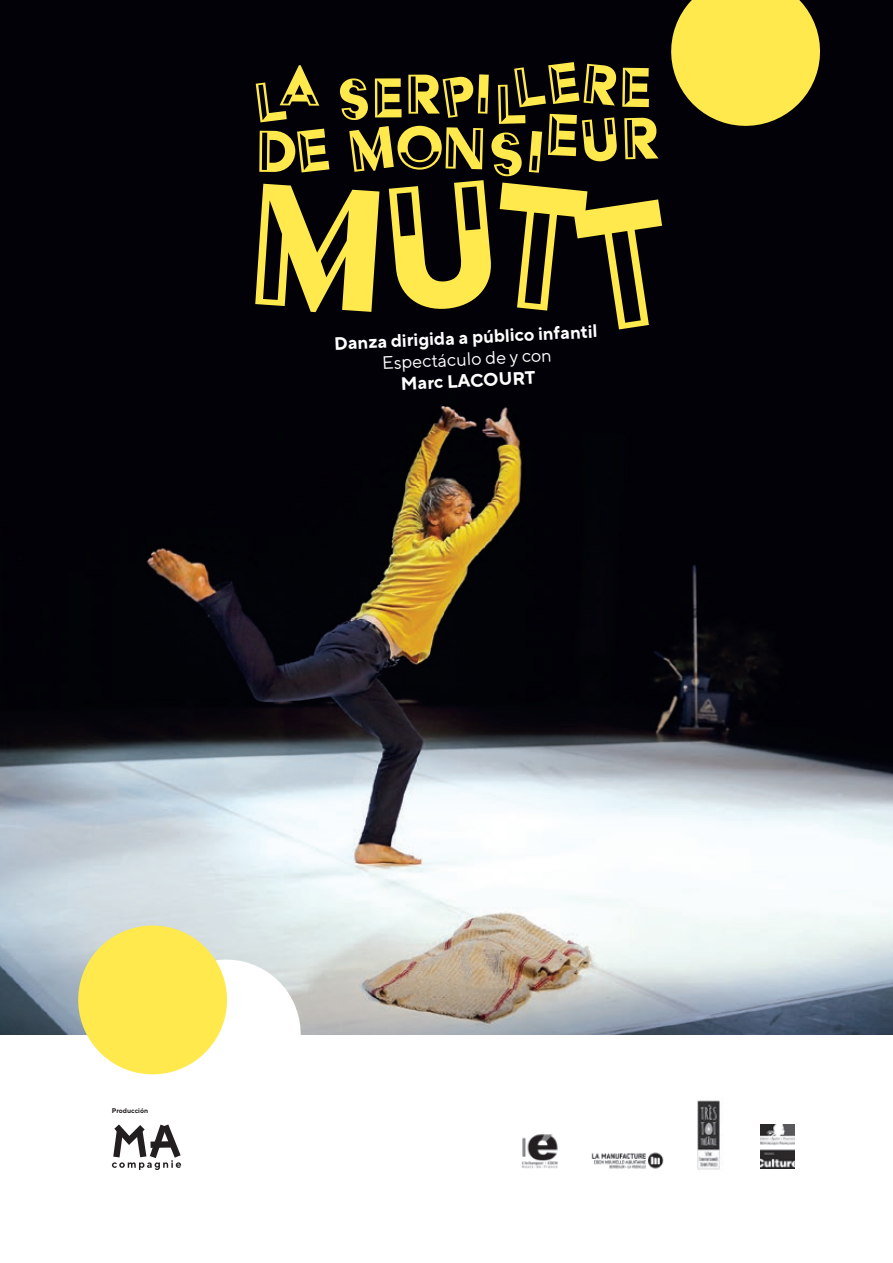
<style>
.page{position:relative;width:893px;height:1263px;background:#fff}
.page>*{position:absolute;margin:0;border:0;box-sizing:border-box;transform-origin:0 0}
.t1{font:700 18px "TT Norms Pro";color:#fff}
.t2{font:18px "TT Norms Pro";color:#fff}
.t3{font:700 6.75px "TT Norms Pro";color:#231f20}
</style>
<div class="page">
<img style="left:0;top:0;width:893px;height:1034px">
<svg style="left:112px;top:1124px;width:69px;height:46px"></svg>
<div style="left:151px;top:1141px;width:22px;height:7px;background:#231f20"></div>
<svg style="left:70px;top:918px;width:238px;height:157px"></svg>
<svg style="left:255px;top:0;width:573px;height:329px;background:#48411a"></svg>
<img style="left:591px;top:1152px;width:73px;height:17px">
<img style="left:521px;top:1134px;width:37px;height:35px">
<img style="left:697px;top:1100px;width:23px;height:70px">
<img style="left:760px;top:1124px;width:34px;height:44px">
<p class="t1" style="left:334px;top:332px;width:265px;rotate:-3deg">Danza dirigida a público infantil</p>
<p class="t2" style="left:382px;top:352px;width:171px;rotate:-3deg">Espectáculo de y con</p>
<p class="t1" style="left:400px;top:372px;width:136px;rotate:-3deg">Marc LACOURT</p>
<p class="t3" style="left:112px;top:1106px;width:38px">Producción</p>
</div>
